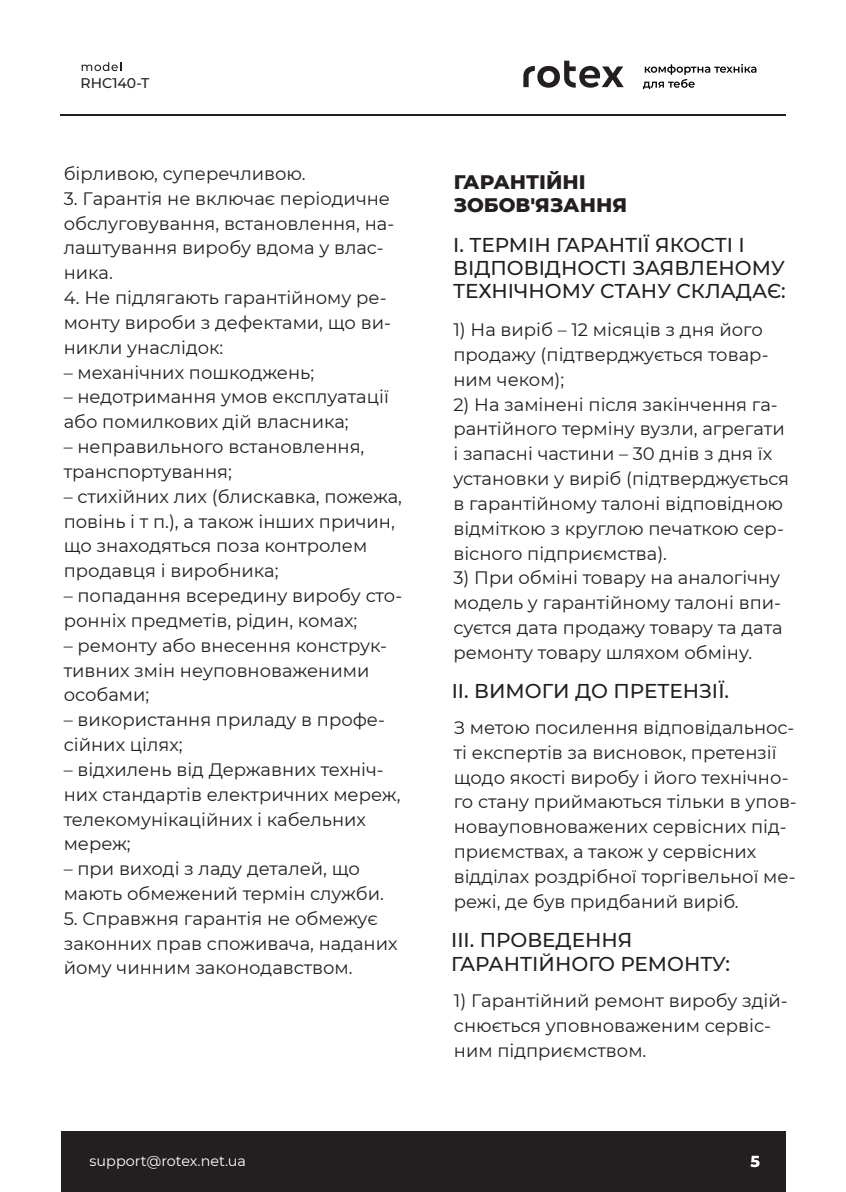
<style>
.page{position:relative;width:846px;height:1192px;background:#fff}
.page>*{position:absolute;margin:0;border:0;box-sizing:border-box;transform-origin:0 0}
.t1{font:500 20px/23.4px "Montserrat";color:#231f20}
.t2{font:800 20px/23.2px "Montserrat";color:#231f20}
.t3{font:18px/24.8px "Montserrat";color:#231f20}
.t4{font:14.4px "Montserrat";color:#fff}
.t5{font:500 14px "Montserrat";color:#231f20}
</style>
<div class="page">
<div style="left:61px;top:1131px;width:724px;height:60px;background:#231f20"></div>
<hr style="left:60px;top:114px;width:726px;height:1px;background:#231f20">
<svg style="left:750px;top:1155px;width:9px;height:12px"></svg>
<svg style="left:523px;top:61px;width:101px;height:27px"></svg>
<svg style="left:643px;top:64px;width:113px;height:25px"></svg>
<svg style="left:82px;top:62px;width:39px;height:9px"></svg>
<p class="t5" style="left:81px;top:73px;width:70px">RHC140-T</p>
<p class="t3" style="left:64px;top:160px;width:243px">бірливою, суперечливою.</p>
<p class="t3" style="left:64px;top:185px;width:332px">3. Гарантія не включає періодичне обслуговування, встановлення, на&shy;лаштування виробу вдома у влас&shy;ника.</p>
<p class="t3" style="left:64px;top:285px;width:329px">4. Не підлягають гарантійному ре&shy;монту вироби з дефектами, що ви&shy;никли унаслідок:</p>
<p class="t3" style="left:64px;top:359px;width:252px">– механічних пошкоджень;</p>
<p class="t3" style="left:64px;top:384px;width:327px">– недотримання умов експлуатації або помилкових дій власника;</p>
<p class="t3" style="left:64px;top:434px;width:302px">– неправильного встановлення, транспортування;</p>
<p class="t3" style="left:64px;top:483px;width:340px">– стихійних лих (блискавка, пожежа, повінь і т п.), а також інших причин, що знаходяться поза контролем продавця і виробника;</p>
<p class="t3" style="left:64px;top:582px;width:340px">– попадання всередину виробу сто&shy;ронніх предметів, рідин, комах;</p>
<p class="t3" style="left:64px;top:632px;width:325px">– ремонту або внесення конструк&shy;тивних змін неуповноваженими особами;</p>
<p class="t3" style="left:64px;top:707px;width:323px">– використання приладу в профе&shy;сійних цілях;</p>
<p class="t3" style="left:64px;top:756px;width:338px">– відхилень від Державних техніч&shy;них стандартів електричних мереж, телекомунікаційних і кабельних мереж;</p>
<p class="t3" style="left:64px;top:856px;width:322px">– при виході з ладу деталей, що мають обмежений термін служби.</p>
<p class="t3" style="left:64px;top:905px;width:335px">5. Справжня гарантія не обмежує законних прав споживача, наданих йому чинним законодавством.</p>
<p class="t4" style="left:90px;top:1151px;width:158px">support@rotex.net.ua</p>
<p class="t2" style="left:454px;top:169px;width:175px">ГАРАНТІЙНІ<br>ЗОБОВ'ЯЗАННЯ</p>
<p class="t1" style="left:453px;top:232px;width:334px">I. ТЕРМІН ГАРАНТІЇ ЯКОСТІ І<br>ВІДПОВІДНОСТІ ЗАЯВЛЕНОМУ<br>ТЕХНІЧНОМУ СТАНУ СКЛАДАЄ:</p>
<p class="t3" style="left:453px;top:317px;width:317px">1) На виріб – 12 місяців з дня його продажу (підтверджується товар&shy;ним чеком);</p>
<p class="t3" style="left:453px;top:391px;width:337px">2) На замінені після закінчення га&shy;рантійного терміну вузли, агрегати і запасні частини – 30 днів з дня їх установки у виріб (підтверджується в гарантійному талоні відповідною відміткою з круглою печаткою сер&shy;вісного підприємства).</p>
<p class="t3" style="left:453px;top:565px;width:331px">3) При обміні товару на аналогічну модель у гарантійному талоні впи&shy;суєтся дата продажу товару та дата ремонту товару шляхом обміну.</p>
<p class="t1" style="left:452px;top:678px;width:279px">II. ВИМОГИ ДО ПРЕТЕНЗІЇ.</p>
<p class="t3" style="left:454px;top:714px;width:345px">З метою посилення відповідальнос&shy;ті експертів за висновок, претензії щодо якості виробу і його технічно&shy;го стану приймаються тільки в упов&shy;новауповноважених сервісних під&shy;приємствах, а також у сервісних відділах роздрібної торгівельної ме&shy;режі, де був придбаний виріб.</p>
<p class="t1" style="left:451px;top:927px;width:280px">III. ПРОВЕДЕННЯ<br>ГАРАНТІЙНОГО РЕМОНТУ:</p>
<p class="t3" style="left:454px;top:987px;width:335px">1) Гарантійний ремонт виробу здій&shy;снюється уповноваженим сервіс&shy;ним підприємством.</p>
</div>
